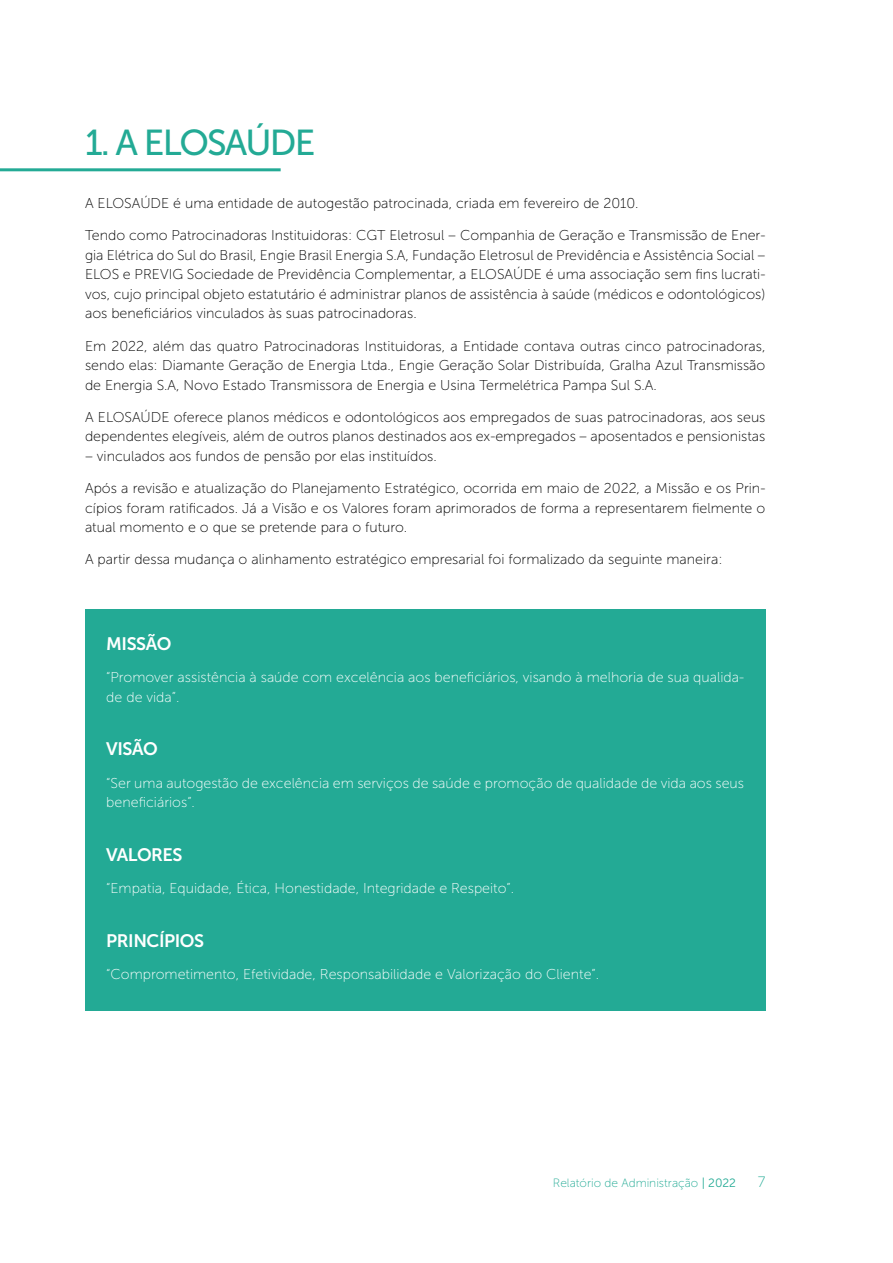
<style>
.page{position:relative;width:893px;height:1263px;background:#fff}
.page>*{position:absolute;margin:0;border:0;box-sizing:border-box;transform-origin:0 0}
.t1{font:36px "Museo Sans 500";letter-spacing:-.05em;color:#23aa95}
.t2{font:18px "Museo Sans 700";letter-spacing:-.025em;color:#fff}
.t3{font:15px "Museo Sans 100";color:#23aa95}
.t4{font:14.25px/19.5px "Museo Sans 100";color:#000;text-align:justify}
.t5{font:14.25px/19.5px "Museo Sans 100";color:#fff}
.t6{font:12px "Museo Sans 100";color:#23aa95}
.s1{font-family:"Museo Sans 300"}
</style>
<div class="page">
<div style="left:85px;top:609px;width:680px;height:402px;background:#23aa95"></div>
<hr style="left:0;top:168px;width:281px;height:3px;background:#23aa95">
<h1 class="t1" style="left:85px;top:122px;width:232px">1. A ELOSAÚDE</h1>
<p class="t4" style="left:85px;top:194px;width:555px">A ELOSAÚDE é uma entidade de autogestão patrocinada, criada em fevereiro de 2010.</p>
<p class="t4" style="left:85px;top:226px;width:682px">Tendo como Patrocinadoras Instituidoras: CGT Eletrosul – Companhia de Geração e Transmissão de Ener&shy;gia Elétrica do Sul do Brasil, Engie Brasil Energia S.A, Fundação Eletrosul de Previdência e Assistência Social – ELOS e PREVIG Sociedade de Previdência Complementar, a ELOSAÚDE é uma associação sem fins lucrati&shy;vos, cujo principal objeto estatutário é administrar planos de assistência à saúde (médicos e odontológicos) aos beneficiários vinculados às suas patrocinadoras.</p>
<p class="t4" style="left:85px;top:336px;width:682px">Em 2022, além das quatro Patrocinadoras Instituidoras, a Entidade contava outras cinco patrocinadoras, sendo elas: Diamante Geração de Energia Ltda., Engie Geração Solar Distribuída, Gralha Azul Transmissão de Energia S.A, Novo Estado Transmissora de Energia e Usina Termelétrica Pampa Sul S.A.</p>
<p class="t4" style="left:85px;top:407px;width:682px">A ELOSAÚDE oferece planos médicos e odontológicos aos empregados de suas patrocinadoras, aos seus dependentes elegíveis, além de outros planos destinados aos ex-empregados – aposentados e pensionistas</p>
<p class="t4" style="left:85px;top:446px;width:353px">– vinculados aos fundos de pensão por elas instituídos.</p>
<p class="t4" style="left:85px;top:479px;width:682px">Após a revisão e atualização do Planejamento Estratégico, ocorrida em maio de 2022, a Missão e os Prin&shy;cípios foram ratificados. Já a Visão e os Valores foram aprimorados de forma a representarem fielmente o atual momento e o que se pretende para o futuro.</p>
<p class="t4" style="left:85px;top:550px;width:639px">A partir dessa mudança o alinhamento estratégico empresarial foi formalizado da seguinte maneira:</p>
<p class="t2" style="left:106px;top:634px;width:67px">MISSÃO</p>
<p class="t5" style="left:106px;top:668px;width:639px">“Promover assistência à saúde com excelência aos beneficiários, visando à melhoria de sua qualida&shy;de de vida”.</p>
<p class="t2" style="left:106px;top:739px;width:53px">VISÃO</p>
<p class="t5" style="left:106px;top:773px;width:639px">“Ser uma autogestão de excelência em serviços de saúde e promoção de qualidade de vida aos seus beneficiários”.</p>
<p class="t2" style="left:106px;top:844px;width:78px">VALORES</p>
<p class="t5" style="left:106px;top:878px;width:409px">“Empatia, Equidade, Ética, Honestidade, Integridade e Respeito”.</p>
<p class="t2" style="left:106px;top:930px;width:99px">PRINCÍPIOS</p>
<p class="t5" style="left:106px;top:964px;width:494px">“Comprometimento, Efetividade, Responsabilidade e Valorização do Cliente”.</p>
<p class="t6" style="left:553px;top:1176px;width:185px">Relatório de Administração <span class="s1">| 2022</span></p>
<p class="t3" style="left:758px;top:1174px;width:9px">7</p>
</div>
